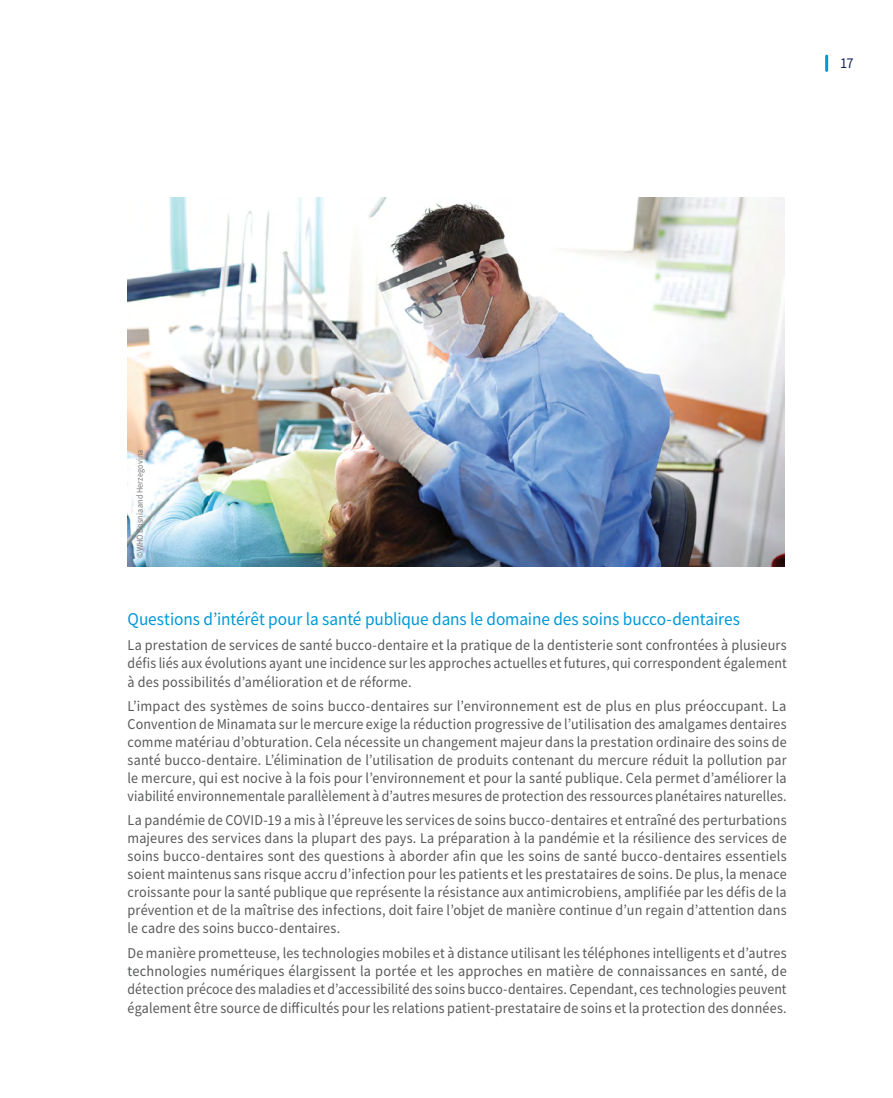
<style>
.page{position:relative;width:893px;height:1098px;background:#fff}
.page>*{position:absolute;margin:0;border:0;box-sizing:border-box;transform-origin:0 0}
.t1{font:18px "Source Sans Pro";letter-spacing:-.005em;color:#0099d6;scale:.96 1}
.t2{font:15px/18px "Source Sans Pro";letter-spacing:.01em;color:#58595b;text-align:justify;scale:.94 1}
.t3{font:15px/18px "Source Sans Pro";letter-spacing:.01em;color:#58595b;text-align:justify;scale:.96 1}
.t4{font:15px "Source Sans Pro";letter-spacing:.01em;color:#58595b;scale:.93 1}
.t5{font:15px "Source Sans Pro";color:#182957;scale:.96 1}
.t6{font:9px "Source Sans Pro";letter-spacing:.01em;color:#797a7d;scale:.9 1}
</style>
<div class="page">
<img style="left:128px;top:198px;width:656px;height:368px">
<hr style="left:825px;top:56px;width:3px;height:14px;background:#0099d6">
<p class="t5" style="left:840px;top:54px;width:15px">17</p>
<p class="t6" style="left:134px;top:557px;width:121px;rotate:-90deg">©WHO Bosnia and Herzegovina</p>
<p class="t1" style="left:128px;top:607px;width:639px">Questions d’intérêt pour la santé publique dans le domaine des soins bucco-dentaires</p>
<p class="t2" style="left:128px;top:636px;width:703px">La prestation de services de santé bucco-dentaire et la pratique de la dentisterie sont confrontées à plusieurs défis liés aux évolutions ayant une incidence sur les approches actuelles et futures, qui correspondent également à des possibilités d’amélioration et de réforme.</p>
<p class="t3" style="left:128px;top:696px;width:688px">L’impact des systèmes de soins bucco-dentaires sur l’environnement est de plus en plus préoccupant. La Convention de Minamata sur le mercure exige la réduction progressive de l’utilisation des amalgames dentaires comme matériau d’obturation. Cela nécessite un changement majeur dans la prestation ordinaire des soins de santé bucco-dentaire. L’élimination de l’utilisation de produits contenant du mercure réduit la pollution par le mercure, qui est nocive à la fois pour l’environnement et pour la santé publique. Cela permet d’améliorer la viabilité environnementale parallèlement à d’autres mesures de protection des ressources planétaires naturelles.</p>
<p class="t2" style="left:128px;top:811px;width:703px">La pandémie de COVID-19 a mis à l’épreuve les services de soins bucco-dentaires et entraîné des perturbations majeures des services dans la plupart des pays. La préparation à la pandémie et la résilience des services de soins bucco-dentaires sont des questions à aborder afin que les soins de santé bucco-dentaires essentiels soient maintenus sans risque accru d’infection pour les patients et les prestataires de soins. De plus, la menace croissante pour la santé publique que représente la résistance aux antimicrobiens, amplifiée par les défis de la prévention et de la maîtrise des infections, doit faire l’objet de manière continue d’un regain d’attention dans le cadre des soins bucco-dentaires.</p>
<p class="t2" style="left:128px;top:943px;width:703px">De manière prometteuse, les technologies mobiles et à distance utilisant les téléphones intelligents et d’autres technologies numériques élargissent la portée et les approches en matière de connaissances en santé, de détection précoce des maladies et d’accessibilité des soins bucco-dentaires. Cependant, ces technologies peuvent</p>
<p class="t4" style="left:128px;top:998px;width:710px">également être source de difficultés pour les relations patient-prestataire de soins et la protection des données.</p>
</div>
